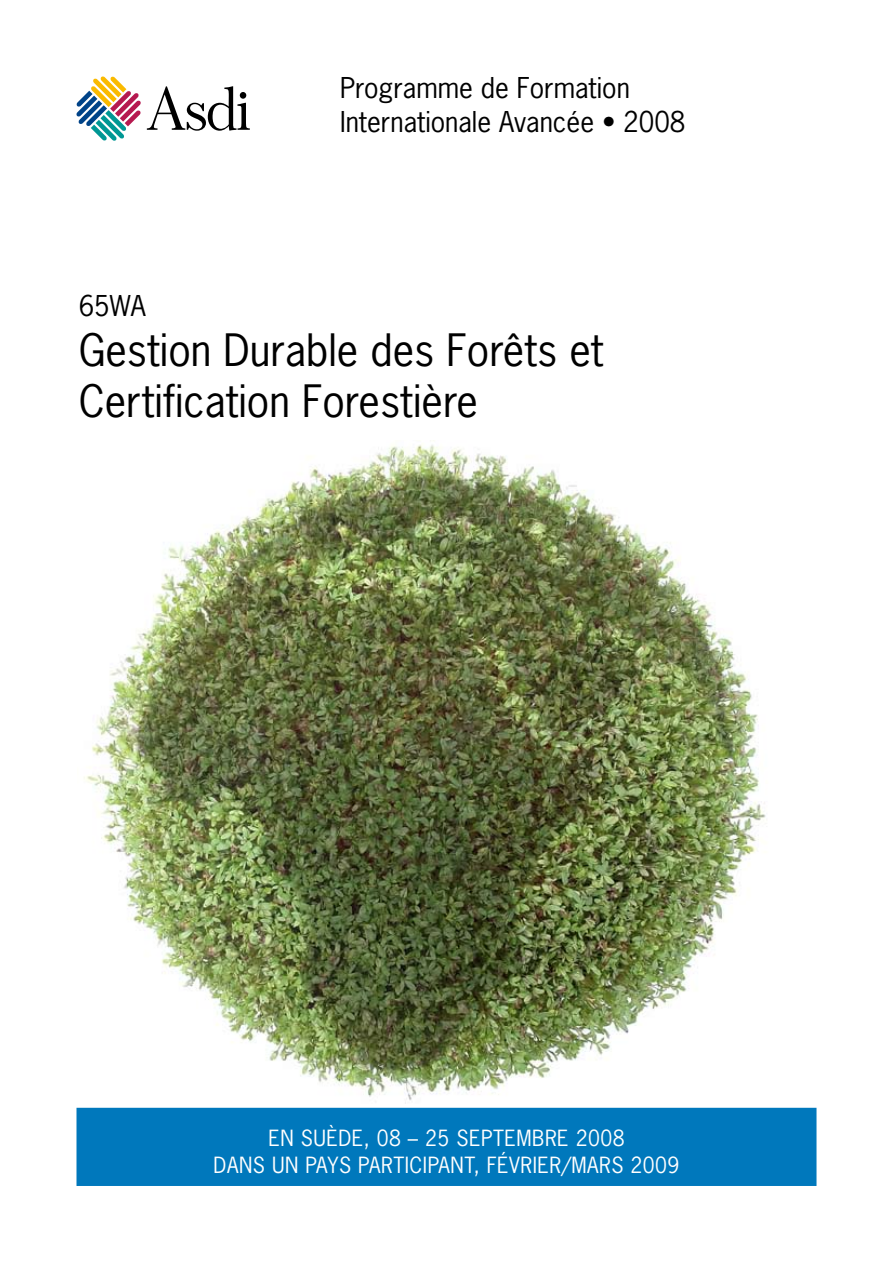
<style>
.page{position:relative;width:893px;height:1263px;background:#fff}
.page>*{position:absolute;margin:0;border:0;box-sizing:border-box;transform-origin:0 0}
.t1{font:42px/50.4px "News Gothic Std";color:#000}
.t2{font:27px/34.5px "News Gothic Std";color:#000}
.t3{font:21px/27px "News Gothic Std";letter-spacing:.025em;color:#fff;text-align:center}
</style>
<div class="page">
<svg style="left:76px;top:76px;width:65px;height:65px"></svg>
<svg style="left:147px;top:86px;width:103px;height:45px"></svg>
<div style="left:240px;top:92px;width:6px;height:7px;background:#000;border-radius:50%"></div>
<div style="left:77px;top:1108px;width:739px;height:77px;background:#0078bc"></div>
<div style="left:76px;top:1108px;width:740px;height:78px;border:2px solid #0078bc"></div>
<img style="left:84px;top:440px;width:682px;height:664px">
<p class="t2" style="left:340px;top:70px;width:347px">Programme de Formation<br>Internationale Avancée • 2008</p>
<p class="t2" style="left:79px;top:288px;width:69px">65WA</p>
<h1 class="t1" style="left:79px;top:325px;width:527px">Gestion Durable des Forêts et<br>Certification Forestière</h1>
<p class="t3" style="left:214px;top:1124px;width:467px">EN SUÈDE, 08 – 25 septembre 2008<br>DANS UN PAYS PARTICIPANT, f évrie r/mars 2009</p>
</div>
